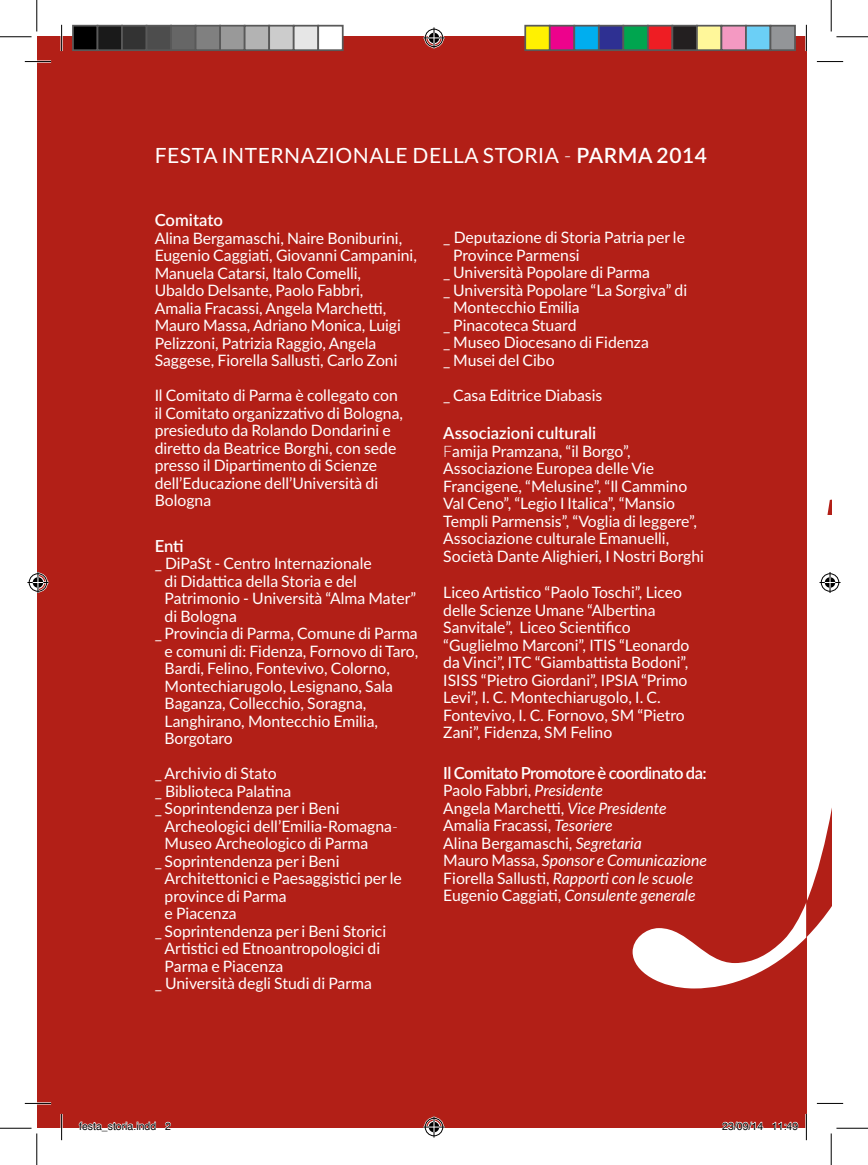
<style>
.page{position:relative;width:868px;height:1165px;background:#fff}
.page>*{position:absolute;margin:0;border:0;box-sizing:border-box;transform-origin:0 0}
.t1{font:21px "Lato";letter-spacing:.03em;color:#fff}
.t2{font:600 16.62px "Lato";letter-spacing:-.01em;color:#fff}
.t3{font:600 16.62px "Lato";letter-spacing:-.03em;color:#fff}
.t4{font:15.75px/17.5px "Lato";color:#fff}
.t5{font:15.75px "Lato";letter-spacing:-.02em;color:#fff}
.t6{font:10.5px "Helvetica";color:#000}
.s1{font-weight:300}
.s2{font-weight:600}
.s3{font-style:italic}
</style>
<div class="page">
<div style="left:37px;top:37px;width:769px;height:1091px;background:#b21f17"></div>
<hr style="left:25px;top:60px;width:26px;height:3px;background:#fff">
<hr style="left:25px;top:1102px;width:26px;height:2px;background:#fff">
<hr style="left:60px;top:25px;width:3px;height:26px;background:#fff">
<hr style="left:60px;top:1114px;width:3px;height:26px;background:#fff">
<svg style="left:25px;top:61px;width:26px;height:1px"></svg>
<svg style="left:816px;top:61px;width:26px;height:1px"></svg>
<svg style="left:25px;top:1103px;width:26px;height:1px"></svg>
<svg style="left:816px;top:1103px;width:26px;height:1px"></svg>
<svg style="left:61px;top:25px;width:1px;height:26px"></svg>
<svg style="left:61px;top:1114px;width:1px;height:26px"></svg>
<svg style="left:805px;top:25px;width:1px;height:26px"></svg>
<svg style="left:805px;top:1114px;width:1px;height:26px"></svg>
<hr style="left:0;top:36px;width:32px;height:1px;background:#000">
<hr style="left:836px;top:36px;width:31px;height:1px;background:#000">
<hr style="left:0;top:1128px;width:32px;height:1px;background:#000">
<hr style="left:836px;top:1128px;width:31px;height:1px;background:#000">
<hr style="left:36px;top:0;width:1px;height:32px;background:#000">
<hr style="left:36px;top:1133px;width:1px;height:32px;background:#000">
<hr style="left:830px;top:0;width:1px;height:32px;background:#000">
<hr style="left:830px;top:1133px;width:1px;height:32px;background:#000">
<svg style="left:423px;top:27px;width:21px;height:21px"></svg>
<svg style="left:423px;top:1116px;width:21px;height:21px"></svg>
<svg style="left:27px;top:572px;width:21px;height:21px"></svg>
<svg style="left:632px;top:269px;width:208px;height:719px"></svg>
<div style="left:73px;top:26px;width:24px;height:24px;background:#000"></div>
<div style="left:72px;top:25px;width:26px;height:26px;border:2px solid #595959"></div>
<div style="left:97px;top:26px;width:25px;height:24px;background:#1a1a1a"></div>
<div style="left:97px;top:25px;width:26px;height:26px;border:2px solid #595959"></div>
<div style="left:122px;top:26px;width:24px;height:24px;background:#333"></div>
<div style="left:121px;top:25px;width:26px;height:26px;border:2px solid #595959"></div>
<div style="left:146px;top:26px;width:25px;height:24px;background:#4d4d4d"></div>
<div style="left:146px;top:25px;width:26px;height:26px;border:2px solid #595959"></div>
<div style="left:171px;top:26px;width:24px;height:24px;background:#666"></div>
<div style="left:170px;top:25px;width:26px;height:26px;border:2px solid #595959"></div>
<div style="left:195px;top:26px;width:25px;height:24px;background:#808080"></div>
<div style="left:195px;top:25px;width:26px;height:26px;border:2px solid #595959"></div>
<div style="left:220px;top:26px;width:24px;height:24px;background:#999"></div>
<div style="left:219px;top:25px;width:26px;height:26px;border:2px solid #595959"></div>
<div style="left:244px;top:26px;width:25px;height:24px;background:#b3b3b3"></div>
<div style="left:244px;top:25px;width:26px;height:26px;border:2px solid #595959"></div>
<div style="left:269px;top:26px;width:24px;height:24px;background:#ccc"></div>
<div style="left:268px;top:25px;width:26px;height:26px;border:2px solid #595959"></div>
<div style="left:293px;top:26px;width:25px;height:24px;background:#e6e6e6"></div>
<div style="left:293px;top:25px;width:26px;height:26px;border:2px solid #595959"></div>
<div style="left:318px;top:26px;width:24px;height:24px;background:#fff"></div>
<div style="left:317px;top:25px;width:26px;height:26px;border:2px solid #595959"></div>
<div style="left:525px;top:26px;width:24px;height:24px;background:#fff101"></div>
<div style="left:524px;top:25px;width:26px;height:26px;border:2px solid #595959"></div>
<div style="left:549px;top:26px;width:25px;height:24px;background:#ed028c"></div>
<div style="left:548px;top:25px;width:27px;height:26px;border:2px solid #595959"></div>
<div style="left:574px;top:26px;width:24px;height:24px;background:#00aeef"></div>
<div style="left:573px;top:25px;width:26px;height:26px;border:2px solid #595959"></div>
<div style="left:598px;top:26px;width:25px;height:24px;background:#2e3092"></div>
<div style="left:597px;top:25px;width:27px;height:26px;border:2px solid #595959"></div>
<div style="left:623px;top:26px;width:24px;height:24px;background:#00a54f"></div>
<div style="left:622px;top:25px;width:26px;height:26px;border:2px solid #595959"></div>
<div style="left:647px;top:26px;width:25px;height:24px;background:#ee1d23"></div>
<div style="left:646px;top:25px;width:27px;height:26px;border:2px solid #595959"></div>
<div style="left:672px;top:26px;width:24px;height:24px;background:#231f20"></div>
<div style="left:671px;top:25px;width:26px;height:26px;border:2px solid #595959"></div>
<div style="left:696px;top:26px;width:25px;height:24px;background:#fff79a"></div>
<div style="left:695px;top:25px;width:27px;height:26px;border:2px solid #595959"></div>
<div style="left:721px;top:26px;width:24px;height:24px;background:#f499c2"></div>
<div style="left:720px;top:25px;width:26px;height:26px;border:2px solid #595959"></div>
<div style="left:745px;top:26px;width:25px;height:24px;background:#6bcff6"></div>
<div style="left:744px;top:25px;width:27px;height:26px;border:2px solid #595959"></div>
<div style="left:770px;top:26px;width:24px;height:24px;background:#939598"></div>
<div style="left:769px;top:25px;width:26px;height:26px;border:2px solid #595959"></div>
<svg style="left:78px;top:1121px;width:78px;height:7px"></svg>
<svg style="left:165px;top:1121px;width:6px;height:7px"></svg>
<svg style="left:722px;top:1121px;width:41px;height:7px"></svg>
<svg style="left:772px;top:1121px;width:26px;height:7px"></svg>
<h1 class="t1" style="left:155px;top:140px;width:553px">FESTA INTERNAZIONALE DELLA STORIA <span class="s1">-</span> <span class="s2">PARMA 2014</span></h1>
<p class="t2" style="left:155px;top:208px;width:70px">Comitato</p>
<p class="t4" style="left:155px;top:229px;width:264px">Alina Bergamaschi, Naire Boniburini, Eugenio Caggiati, Giovanni Campanini, Manuela Catarsi, Italo Comelli,<br>Ubaldo Delsante, Paolo Fabbri,<br>Amalia Fracassi, Angela Marchetti, Mauro Massa, Adriano Monica, Luigi Pelizzoni, Patrizia Raggio, Angela Saggese, Fiorella Sallusti, Carlo Zoni</p>
<p class="t4" style="left:155px;top:386px;width:250px">Il Comitato di Parma è collegato con il Comitato organizzativo di Bologna, presieduto da Rolando Dondarini e diretto da Beatrice Borghi, con sede presso il Dipartimento di Scienze dell’Educazione dell’Università di<br>Bologna</p>
<p class="t2" style="left:155px;top:534px;width:31px">Enti</p>
<p class="t4" style="left:155px;top:554px;width:218px">_ DiPaSt - Centro Internazionale</p>
<p class="t4" style="left:164px;top:572px;width:194px">di Didattica della Storia e del</p>
<p class="t4" style="left:164px;top:589px;width:253px">Patrimonio - Università “Alma Mater”</p>
<p class="t4" style="left:164px;top:607px;width:74px">di Bologna</p>
<p class="t4" style="left:155px;top:624px;width:264px">_ Provincia di Parma, Comune di Parma</p>
<p class="t4" style="left:164px;top:642px;width:255px">e comuni di: Fidenza, Fornovo di Taro,</p>
<p class="t4" style="left:164px;top:659px;width:227px">Bardi, Felino, Fontevivo, Colorno,</p>
<p class="t4" style="left:164px;top:677px;width:230px">Montechiarugolo, Lesignano, Sala</p>
<p class="t4" style="left:164px;top:694px;width:203px">Baganza, Collecchio, Soragna,</p>
<p class="t4" style="left:164px;top:712px;width:215px">Langhirano, Montecchio Emilia,</p>
<p class="t5" style="left:164px;top:727px;width:69px">Borgotaro</p>
<p class="t4" style="left:155px;top:764px;width:123px">_ Archivio di Stato</p>
<p class="t4" style="left:155px;top:782px;width:138px">_ Biblioteca Palatina</p>
<p class="t4" style="left:155px;top:799px;width:186px">_ Soprintendenza per i Beni</p>
<p class="t4" style="left:164px;top:817px;width:235px">Archeologici dell’Emilia-Romagna<span class="s1">-</span></p>
<p class="t4" style="left:164px;top:834px;width:205px">Museo Archeologico di Parma</p>
<p class="t4" style="left:155px;top:852px;width:186px">_ Soprintendenza per i Beni</p>
<p class="t4" style="left:164px;top:869px;width:239px">Architettonici e Paesaggistici per le</p>
<p class="t4" style="left:164px;top:887px;width:123px">province di Parma</p>
<p class="t4" style="left:164px;top:904px;width:73px">e Piacenza</p>
<p class="t4" style="left:155px;top:922px;width:233px">_ Soprintendenza per i Beni Storici</p>
<p class="t4" style="left:164px;top:939px;width:217px">Artistici ed Etnoantropologici di</p>
<p class="t4" style="left:164px;top:957px;width:120px">Parma e Piacenza</p>
<p class="t4" style="left:155px;top:974px;width:219px">_ Università degli Studi di Parma</p>
<p class="t4" style="left:443px;top:228px;width:243px">_ Deputazione di Storia Patria per le</p>
<p class="t4" style="left:453px;top:245px;width:128px">Province Parmensi</p>
<p class="t4" style="left:443px;top:263px;width:208px">_ Università Popolare di Parma</p>
<p class="t4" style="left:443px;top:280px;width:245px">_ Università Popolare “La Sorgiva” di</p>
<p class="t4" style="left:453px;top:298px;width:128px">Montecchio Emilia</p>
<p class="t4" style="left:443px;top:315px;width:135px">_ Pinacoteca Stuard</p>
<p class="t4" style="left:443px;top:333px;width:207px">_ Museo Diocesano di Fidenza</p>
<p class="t4" style="left:443px;top:350px;width:113px">_ Musei del Cibo</p>
<p class="t4" style="left:443px;top:385px;width:160px">_ Casa Editrice Diabasis</p>
<p class="t2" style="left:443px;top:421px;width:154px">Associazioni culturali</p>
<p class="t4" style="left:443px;top:441px;width:262px"><span class="s1">F</span>amija Pramzana, “il Borgo”, Associazione Europea delle Vie Francigene, “Melusine”, “Il Cammino Val Ceno”, “Legio I Italica”, “Mansio Templi Parmensis”, “Voglia di leggere”, Associazione culturale Emanuelli, Società Dante Alighieri, I Nostri Borghi</p>
<p class="t4" style="left:443px;top:583px;width:248px">Liceo Artistico “Paolo Toschi”, Liceo delle Scienze Umane “Albertina Sanvitale”, Liceo Scientifico “Guglielmo Marconi”, ITIS “Leonardo da Vinci”, ITC “Giambattista Bodoni”, ISISS “Pietro Giordani”, IPSIA “Primo Levi”, I. C. Montechiarugolo, I. C.<br>Fontevivo, I. C. Fornovo, SM “Pietro Zani”, Fidenza, SM Felino</p>
<p class="t3" style="left:443px;top:760px;width:265px">Il Comitato Promotore è coordinato da:</p>
<p class="t4" style="left:443px;top:781px;width:265px">Paolo Fabbri, <span class="s3">Presidente<br></span>Angela Marchetti, <span class="s3">Vice Presidente </span>Amalia Fracassi, <span class="s3">Tesoriere<br></span>Alina Bergamaschi, <span class="s3">Segretaria<br></span>Mauro Massa, <span class="s3">Sponsor e Comunicazione </span>Fiorella Sallusti, <span class="s3">Rapporti con le scuole </span>Eugenio Caggiati, <span class="s3">Consulente generale</span></p>
<p class="t6" style="left:79px;top:1118px;width:93px">festa_storia.indd 2</p>
<p class="t6" style="left:722px;top:1118px;width:77px">23/09/14 11:49</p>
</div>
